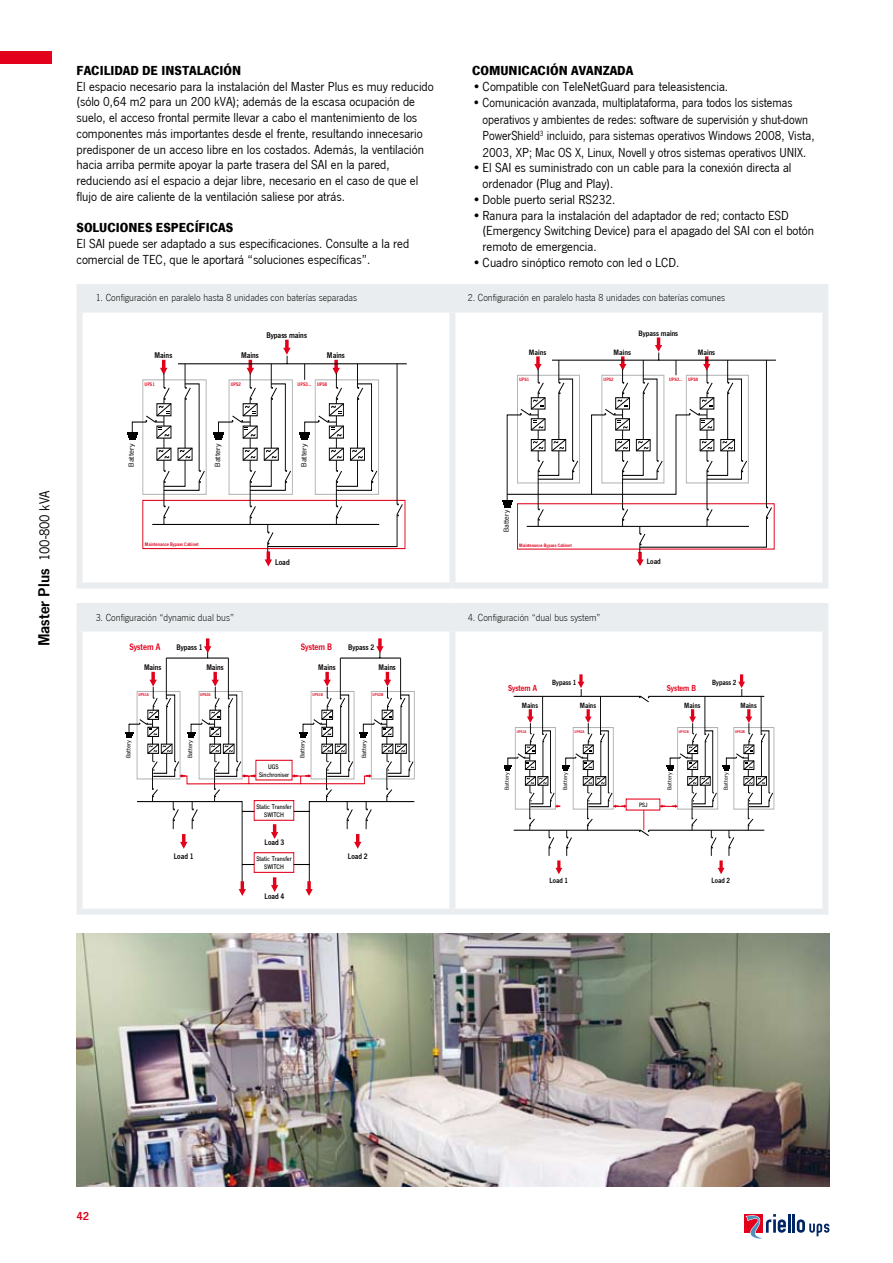
<style>
.page{position:relative;width:893px;height:1263px;background:#fff}
.page>*{position:absolute;margin:0;border:0;box-sizing:border-box;transform-origin:0 0}
.t1{font:600 16.5px "News Got T";color:#000}
.t2{font:13.5px/15.8px "News Got T";color:#000}
.t3{font:13.5px/16.5px "News Got T";color:#000;scale:.95 1}
.t4{font:700 13.5px "News Got T";color:#000}
.t5{font:600 12px "News Got T";color:#e2001a}
.t6{font:10.5px "News Got T Ligh";color:#000}
.t7{font:600 9.75px "News Got T";color:#e2001a;scale:.88 1}
.t8{font:600 9px "News Got T";color:#e2001a;scale:.88 1}
.t9{font:600 8.55px "News Got T";color:#000;scale:.88 1}
.t10{font:600 8.25px "News Got T";color:#000;scale:.88 1}
.t11{font:600 7.95px "News Got T";color:#000;scale:.91 1}
.t12{font:600 7.8px "News Got T";color:#000;scale:.88 1}
.t13{font:500 6.9px/8.2px "News Got T";color:#000;text-align:center;scale:.92 1}
.t14{font:6.75px "News Gothic";color:#000;scale:1.14 1}
.t15{font:6.6px "News Gothic";color:#000;scale:1.1 1}
.t16{font:500 6.45px "News Got T";color:#000;scale:.92 1}
.t17{font:5.4px "News Gothic";color:#000;scale:1.14 1}
.t18{font:600 5.25px "News Got T";color:#e2001a;scale:.88 1}
.t19{font:5.1px "News Gothic";color:#000;scale:1.14 1}
.t20{font:600 4.95px "News Got T";color:#e2001a;scale:.91 1}
.t21{font:600 4.35px "News Got T";color:#e2001a;scale:.88 1}
.t22{font:600 4.05px "News Got T";color:#e2001a;scale:.88 1}
.s1{font-weight:400;font-size:15px}
</style>
<div class="page">
<div style="left:0;top:51px;width:51px;height:13px;background:#e2001a"></div>
<hr style="left:792px;top:1214px;width:3px;height:19px;background:#002565">
<svg style="left:797px;top:1219px;width:32px;height:17px"></svg>
<svg style="left:744px;top:1214px;width:46px;height:25px"></svg>
<div style="left:83px;top:609px;width:739px;height:16px;background:#eaedef"></div>
<svg style="left:83px;top:631px;width:739px;height:278px"></svg>
<div style="left:77px;top:603px;width:375px;height:6px;background:#eaedef"></div>
<div style="left:77px;top:609px;width:6px;height:16px;background:#eaedef"></div>
<div style="left:452px;top:603px;width:376px;height:6px;background:#eaedef"></div>
<div style="left:449px;top:609px;width:6px;height:16px;background:#eaedef"></div>
<div style="left:822px;top:609px;width:6px;height:16px;background:#eaedef"></div>
<div style="left:77px;top:625px;width:375px;height:6px;background:#eaedef"></div>
<div style="left:77px;top:631px;width:6px;height:278px;background:#eaedef"></div>
<div style="left:452px;top:625px;width:376px;height:6px;background:#eaedef"></div>
<div style="left:449px;top:631px;width:6px;height:278px;background:#eaedef"></div>
<div style="left:822px;top:631px;width:6px;height:278px;background:#eaedef"></div>
<div style="left:77px;top:909px;width:375px;height:6px;background:#eaedef"></div>
<div style="left:452px;top:909px;width:376px;height:6px;background:#eaedef"></div>
<div style="left:83px;top:290px;width:739px;height:17px;background:#eaedef"></div>
<div style="left:77px;top:284px;width:375px;height:6px;background:#eaedef"></div>
<div style="left:77px;top:290px;width:6px;height:17px;background:#eaedef"></div>
<div style="left:452px;top:284px;width:376px;height:6px;background:#eaedef"></div>
<div style="left:449px;top:290px;width:6px;height:17px;background:#eaedef"></div>
<div style="left:822px;top:290px;width:6px;height:17px;background:#eaedef"></div>
<div style="left:77px;top:307px;width:375px;height:6px;background:#eaedef"></div>
<div style="left:77px;top:313px;width:6px;height:269px;background:#eaedef"></div>
<div style="left:452px;top:307px;width:376px;height:6px;background:#eaedef"></div>
<div style="left:449px;top:313px;width:6px;height:269px;background:#eaedef"></div>
<div style="left:822px;top:313px;width:6px;height:269px;background:#eaedef"></div>
<div style="left:77px;top:582px;width:375px;height:6px;background:#eaedef"></div>
<div style="left:452px;top:582px;width:376px;height:6px;background:#eaedef"></div>
<hr style="left:178px;top:364px;width:229px;height:1px;background:#000">
<svg style="left:127px;top:340px;width:276px;height:226px"></svg>
<hr style="left:552px;top:360px;width:224px;height:1px;background:#000">
<svg style="left:502px;top:337px;width:270px;height:229px"></svg>
<svg style="left:125px;top:638px;width:290px;height:258px"></svg>
<div style="left:734px;top:727px;width:40px;height:82px;border:1px solid #b1b3b4"></div>
<svg style="left:504px;top:674px;width:269px;height:200px"></svg>
<img style="left:77px;top:933px;width:752px;height:253px">
<p class="t1" style="left:35px;top:646px;width:157px;rotate:-90deg">Master Plus <span class="s1">100-800 kVA</span></p>
<p class="t4" style="left:77px;top:62px;width:8px">FACILIDAD</p>
<p class="t4" style="left:142px;top:62px;width:28px">DE INSTALACIÓN</p>
<p class="t2" style="left:77px;top:78px;width:359px">El espacio necesario para la instalación del Master Plus es muy reducido (sólo 0,64 m2 para un 200 kVA); además de la escasa ocupación de suelo, el acceso frontal permite llevar a cabo el mantenimiento de los componentes más importantes desde el frente, resultando innecesario predisponer de un acceso libre en los costados. Además, la ventilación hacia arriba permite apoyar la parte trasera del SAI en la pared, reduciendo así el espacio a dejar libre, necesario en el caso de que el flujo de aire caliente de la ventilación saliese por atrás.</p>
<p class="t4" style="left:77px;top:220px;width:9px">SOLUCIONES</p>
<p class="t4" style="left:156px;top:220px;width:31px">ESPECÍFICAS</p>
<p class="t2" style="left:77px;top:236px;width:334px">El SAI puede ser adaptado a sus especificaciones. Consulte a la red comercial de TEC, que le aportará “soluciones específicas”.</p>
<p class="t4" style="left:472px;top:62px;width:9px">COMUNICACIÓN</p>
<p class="t4" style="left:571px;top:62px;width:9px">AVAN</p>
<p class="t4" style="left:603px;top:62px;width:16px">ZADA</p>
<p class="t2" style="left:472px;top:78px;width:258px">•Compatible con TeleNetGuard para teleasistencia.</p>
<p class="t3" style="left:483px;top:95px;width:351px;text-indent:-11px">• Comunicación avanzada, multiplataforma, para todos los sistemas operativos y ambientes de redes: software de supervisión y shut-down PowerShield<sup>3</sup> incluido, para sistemas operativos Windows 2008, Vista, 2003, XP; Mac OS X, Linux, Novell y otros sistemas operativos UNIX.</p>
<p class="t2" style="left:483px;top:160px;width:310px;text-indent:-11px">•El SAI es suministrado con un cable para la conexión directa al ordenador (Plug and Play).</p>
<p class="t2" style="left:472px;top:192px;width:145px">•Doble puerto serial RS232.</p>
<p class="t2" style="left:483px;top:207px;width:333px;text-indent:-11px">•Ranura para la instalación del adaptador de red; contacto ESD (Emergency Switching Device) para el apagado del SAI con el botón remoto de emergencia.</p>
<p class="t2" style="left:472px;top:255px;width:209px">•Cuadro sinóptico remoto con led o LCD.</p>
<p class="t6" style="left:96px;top:292px;width:263px">1. Configuración en paralelo hasta 8 unidades con baterías separadas</p>
<p class="t6" style="left:468px;top:292px;width:259px">2. Configuración en paralelo hasta 8 unidades con baterías comunes</p>
<p class="t9" style="left:155px;top:350px;width:22px">Mains</p>
<p class="t9" style="left:266px;top:330px;width:47px">Bypass mains</p>
<p class="t9" style="left:241px;top:350px;width:22px">Mains</p>
<p class="t9" style="left:327px;top:350px;width:22px">Mains</p>
<p class="t18" style="left:145px;top:381px;width:13px">UPS1</p>
<p class="t18" style="left:231px;top:381px;width:13px">UPS2</p>
<p class="t18" style="left:298px;top:381px;width:35px">UPS3... UPS8</p>
<p class="t14" style="left:127px;top:467px;width:22px;rotate:-90deg">Battery</p>
<p class="t14" style="left:213px;top:467px;width:22px;rotate:-90deg">Battery</p>
<p class="t14" style="left:299px;top:467px;width:22px;rotate:-90deg">Battery</p>
<p class="t18" style="left:145px;top:541px;width:62px">Maintenance Bypass Cabinet</p>
<p class="t9" style="left:275px;top:557px;width:18px">Load</p>
<p class="t11" style="left:529px;top:347px;width:21px">Mains</p>
<p class="t20" style="left:519px;top:376px;width:13px">UPS1</p>
<p class="t11" style="left:639px;top:329px;width:45px">Bypass mains</p>
<p class="t11" style="left:614px;top:347px;width:21px">Mains</p>
<p class="t11" style="left:698px;top:347px;width:21px">Mains</p>
<p class="t20" style="left:604px;top:376px;width:13px">UPS2</p>
<p class="t20" style="left:669px;top:376px;width:33px">UPS3... UPS8</p>
<p class="t15" style="left:502px;top:532px;width:21px;rotate:-90deg">Battery</p>
<p class="t20" style="left:519px;top:542px;width:59px">Maintenance Bypass Cabinet</p>
<p class="t11" style="left:647px;top:557px;width:17px">Load</p>
<p class="t6" style="left:96px;top:612px;width:140px">3. Configuración “dynamic dual bus”</p>
<p class="t6" style="left:468px;top:612px;width:134px">4. Configuración “dual bus system”</p>
<p class="t7" style="left:129px;top:641px;width:37px">System A</p>
<p class="t10" style="left:177px;top:643px;width:31px">Bypass 1</p>
<p class="t7" style="left:301px;top:641px;width:37px">System B</p>
<p class="t10" style="left:348px;top:643px;width:31px">Bypass 2</p>
<p class="t10" style="left:144px;top:663px;width:21px">Mains</p>
<p class="t21" style="left:138px;top:692px;width:13px">UPS1A</p>
<p class="t10" style="left:206px;top:663px;width:21px">Mains</p>
<p class="t10" style="left:318px;top:663px;width:21px">Mains</p>
<p class="t10" style="left:378px;top:663px;width:21px">Mains</p>
<p class="t21" style="left:200px;top:692px;width:13px">UPS2A</p>
<p class="t21" style="left:313px;top:692px;width:14px">UPS1B</p>
<p class="t21" style="left:373px;top:692px;width:14px">UPS2B</p>
<p class="t17" style="left:125px;top:758px;width:18px;rotate:-90deg">Battery</p>
<p class="t17" style="left:187px;top:758px;width:18px;rotate:-90deg">Battery</p>
<p class="t17" style="left:299px;top:758px;width:18px;rotate:-90deg">Battery</p>
<p class="t17" style="left:361px;top:758px;width:18px;rotate:-90deg">Battery</p>
<p class="t10" style="left:174px;top:851px;width:24px">Load 1</p>
<p class="t13" style="left:259px;top:762px;width:34px">UGS<br>Sinchroniser</p>
<p class="t13" style="left:256px;top:803px;width:40px">Static Transfer<br>SWITCH</p>
<p class="t10" style="left:264px;top:838px;width:24px">Load 3</p>
<p class="t13" style="left:256px;top:855px;width:40px">Static Transfer<br>SWITCH</p>
<p class="t10" style="left:264px;top:891px;width:24px">Load 4</p>
<p class="t10" style="left:348px;top:851px;width:24px">Load 2</p>
<p class="t8" style="left:508px;top:683px;width:34px">System A</p>
<p class="t12" style="left:552px;top:678px;width:29px">Bypass 1</p>
<p class="t8" style="left:667px;top:683px;width:35px">System B</p>
<p class="t12" style="left:712px;top:678px;width:29px">Bypass 2</p>
<p class="t12" style="left:522px;top:700px;width:20px">Mains</p>
<p class="t12" style="left:580px;top:700px;width:20px">Mains</p>
<p class="t22" style="left:517px;top:729px;width:13px">UPS1A</p>
<p class="t22" style="left:575px;top:729px;width:13px">UPS2A</p>
<p class="t12" style="left:684px;top:700px;width:20px">Mains</p>
<p class="t22" style="left:679px;top:729px;width:13px">UPS1B</p>
<p class="t12" style="left:740px;top:700px;width:20px">Mains</p>
<p class="t22" style="left:735px;top:729px;width:13px">UPS2B</p>
<p class="t19" style="left:504px;top:790px;width:17px;rotate:-90deg">Battery</p>
<p class="t19" style="left:562px;top:790px;width:17px;rotate:-90deg">Battery</p>
<p class="t19" style="left:666px;top:790px;width:17px;rotate:-90deg">Battery</p>
<p class="t19" style="left:723px;top:790px;width:17px;rotate:-90deg">Battery</p>
<p class="t16" style="left:639px;top:801px;width:11px">PSJ</p>
<p class="t12" style="left:550px;top:876px;width:23px">Load 1</p>
<p class="t12" style="left:712px;top:876px;width:23px">Load 2</p>
<p class="t5" style="left:77px;top:1209px;width:14px">42</p>
</div>
